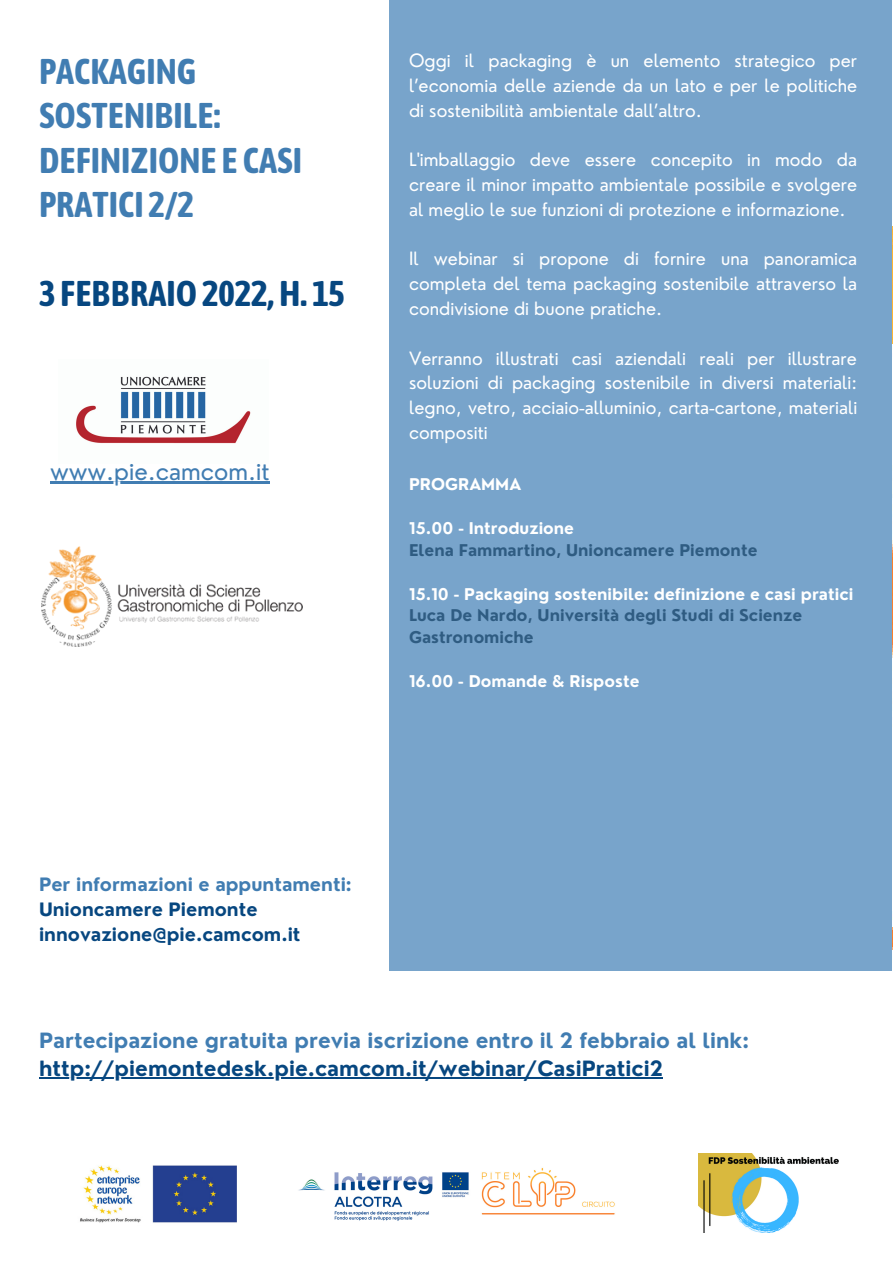
<style>
.page{position:relative;width:893px;height:1263px;background:#fff}
.page>*{position:absolute;margin:0;border:0;box-sizing:border-box;transform-origin:0 0}
.t1{font:700 35.62px/44.5px "Asap Condensed";color:#417db2}
.t2{font:700 35.62px "Asap Condensed";color:#074780}
.t3{font:23.85px "Nourd";color:#417db2}
.t4{font:700 20.48px "Nourd";color:#417db2}
.t5{font:700 20.48px "Nourd";color:#074780}
.t6{font:700 18px "Nourd";color:#074780}
.t7{font:700 18px "Nourd";color:#417db2}
.t8{font:17.92px/24.8px "Nourd";color:#fff;text-align:justify}
.t9{font:700 15.75px "Nourd";color:#fff}
.t10{font:700 15.75px/22px "Nourd";color:#2f5c82}
</style>
<div class="page">
<div style="left:356px;top:0;width:536px;height:971px;background:#78a4cb"></div>
<div style="left:0;top:0;width:389px;height:1248px;background:#fff"></div>
<img style="left:76px;top:376px;width:175px;height:68px">
<img style="left:80px;top:1165px;width:156px;height:58px">
<img style="left:298px;top:1168px;width:317px;height:53px">
<img style="left:698px;top:1154px;width:140px;height:78px">
<hr style="left:39px;top:1077px;width:624px;height:2px;background:#074780">
<hr style="left:50px;top:481px;width:220px;height:3px;background:#417db2">
<img style="left:41px;top:546px;width:261px;height:101px">
<p class="t1" style="left:39px;top:49px;width:265px">PACKAGING<br>SOSTENIBILE:<br>DEFINIZIONE E CASI<br>PRATICI 2/2</p>
<p class="t2" style="left:39px;top:273px;width:307px">3 FEBBRAIO2022,H. 15</p>
<p class="t3" style="left:50px;top:456px;width:221px">www.pie.camcom.it</p>
<p class="t8" style="left:409px;top:48px;width:450px">Oggi il packaging è un elemento strategico per l’economia delle aziende da un lato e per le politiche di sostenibilità ambientale dall’altro.</p>
<p class="t8" style="left:409px;top:147px;width:450px">L'imballaggio deve essere concepito in modo da creare il minor impatto ambientale possibile e svolgere al meglio le sue funzioni di protezione e informazione.</p>
<p class="t8" style="left:409px;top:246px;width:450px">Il webinar si propone di fornire una panoramica completa del tema packaging sostenibile attraverso la condivisione di buone pratiche.</p>
<p class="t8" style="left:409px;top:345px;width:450px">Verranno illustrati casi aziendali reali per illustrare soluzioni di packaging sostenibile in diversi materiali: legno, vetro, acciaio-alluminio, carta-cartone, materiali compositi</p>
<p class="t9" style="left:409px;top:474px;width:114px">PROGRAMMA</p>
<p class="t9" style="left:409px;top:518px;width:167px">15.00 - Introduzione</p>
<p class="t10" style="left:409px;top:539px;width:350px">Elena Fammartino, Unioncamere Piemonte</p>
<p class="t9" style="left:409px;top:584px;width:446px">15.10 - Packaging sostenibile: definizione e casi pratici</p>
<p class="t10" style="left:409px;top:604px;width:395px">Luca De Nardo, Università degli Studi di Scienze<br>Gastronomiche</p>
<p class="t9" style="left:409px;top:671px;width:232px">16.00 - Domande &amp; Risposte</p>
<p class="t7" style="left:39px;top:873px;width:314px">Per informazioni e appuntamenti:</p>
<p class="t6" style="left:39px;top:898px;width:220px">Unioncamere Piemonte</p>
<p class="t6" style="left:39px;top:923px;width:263px">innovazione@pie.camcom.it</p>
<p class="t4" style="left:39px;top:1027px;width:711px">Partecipazione gratuita previa iscrizione entro il 2 febbraio al link:</p>
<p class="t5" style="left:39px;top:1056px;width:625px">http://piemontedesk.pie.camcom.it/webinar/CasiPratici2</p>
</div>
